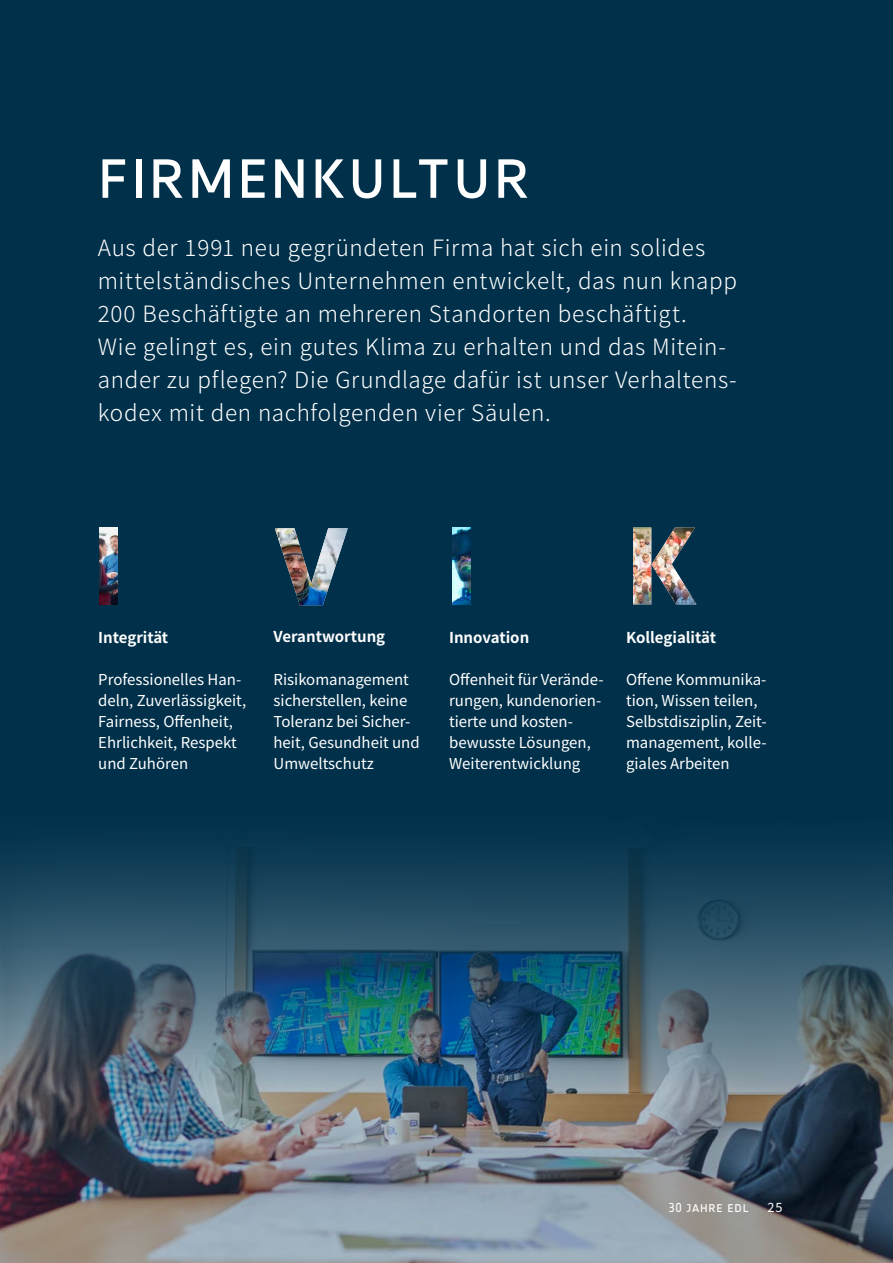
<style>
.page{position:relative;width:893px;height:1263px;background:#00304a}
.page>*{position:absolute;margin:0;border:0;box-sizing:border-box;transform-origin:0 0}
.t1{font:67.5px "Notes Regular Caps Tf";letter-spacing:.04em;color:#fff}
.vorspann{font:300 22.5px/33px "Noto Sans JP";letter-spacing:.03em;color:#fff}
.H4_ZÜ{font:15px/21px "Noto Sans JP";color:#fff}
.H4_ZÜ-2{font:700 15px "Noto Sans JP";color:#fff}
.GS{font:13.5px "Notes Regular Caps Tf";letter-spacing:.055em;color:#fff}
.GS-2{font:12.75px "Noto Sans JP";color:#fff}
.s1{font-size:12.75px}
</style>
<div class="page">
<img style="left:0;top:845px;width:893px;height:418px">
<img style="left:100px;top:528px;width:18px;height:77px">
<img style="left:275px;top:528px;width:73px;height:77px">
<img style="left:452px;top:527px;width:18px;height:77px">
<img style="left:633px;top:527px;width:63px;height:77px">
<h2 class="t1" style="left:98px;top:139px;width:433px">firmenkultur</h2>
<p class="vorspann" style="left:98px;top:232px;width:641px">Aus der 1991 neu gegründeten Firma hat sich ein solides mittelständisches Unternehmen entwickelt, das nun knapp 200 Beschäftigte an mehreren Standorten beschäftigt.<br>Wie gelingt es, ein gutes Klima zu erhalten und das Mitein&shy;ander zu pflegen? Die Grundlage dafür ist unser Verhaltens&shy;kodex mit den nachfolgenden vier Säulen.</p>
<p class="H4_ZÜ-2" style="left:98px;top:629px;width:72px">Integrität</p>
<p class="H4_ZÜ" style="left:98px;top:670px;width:149px">Professionelles Han&shy;deln, Zuverlässigkeit,<br>Fairness, Offenheit,<br>Ehrlichkeit, Respekt und Zuhören</p>
<p class="H4_ZÜ-2" style="left:274px;top:628px;width:113px">Verantwortung</p>
<p class="H4_ZÜ" style="left:274px;top:669px;width:148px">Risikomanagement sicherstellen, keine<br>Toleranz bei Sicher&shy;heit, Gesundheit und<br>Umweltschutz</p>
<p class="H4_ZÜ-2" style="left:449px;top:629px;width:82px">Innovation</p>
<p class="H4_ZÜ" style="left:449px;top:669px;width:156px">Offenheit für Verände&shy;rungen, kundenorien&shy;tierte und kosten&shy;bewusste Lösungen,<br>Weiterentwicklung</p>
<p class="H4_ZÜ-2" style="left:626px;top:629px;width:91px">Kollegialität</p>
<p class="H4_ZÜ" style="left:626px;top:669px;width:142px">Offene Kommunika&shy;tion, Wissen teilen,<br>Selbstdisziplin, Zeit&shy;management, kolle&shy;giales Arbeiten</p>
<p class="GS" style="left:668px;top:1200px;width:82px"><span class="s1">30</span> jahre edl</p>
<p class="GS-2" style="left:767px;top:1200px;width:16px">25</p>
</div>
